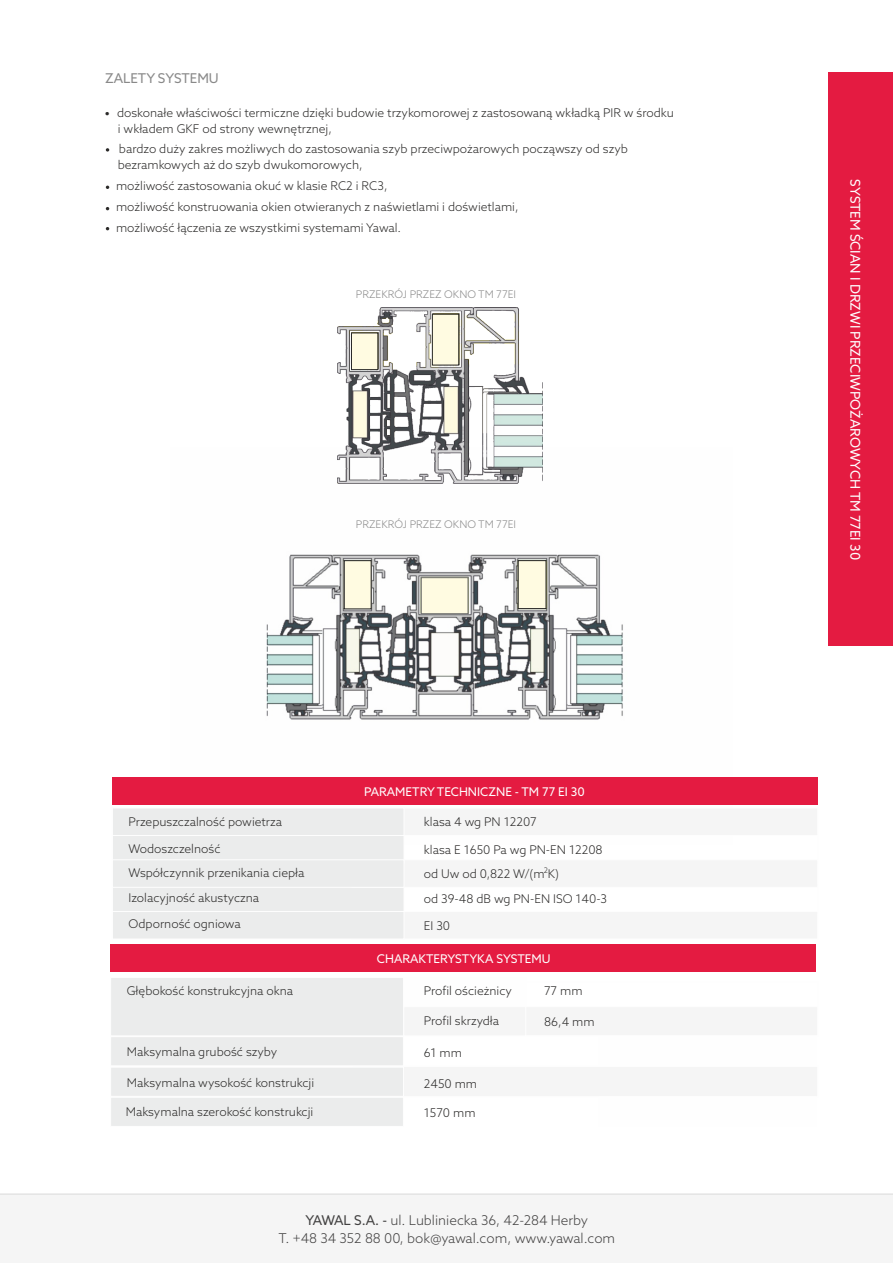
<style>
.page{position:relative;width:893px;height:1263px;background:#fff}
.page>*{position:absolute;margin:0;border:0;box-sizing:border-box;transform-origin:0 0}
.t1{font:300 13.5px/18px "Azo Sans";color:#434242;text-align:center}
.t2{font:13.5px "Azo Sans";color:#fefefe}
.t3{font:13.5px "Azo Sans";color:#898989}
.t4{font:300 12px/15.9px "Azo Sans";color:#2b2a29}
.t5{font:12px "Azo Sans";color:#fefefe}
.t6{font:300 10.5px "Azo Sans";color:#898989}
.t7{font:300 7.65px "Azo Sans";color:#2b2a29}
.s1{font-family:"Trebuchet MS";font-weight:400}
.s2{font-weight:400}
</style>
<div class="page">
<hr style="left:0;top:1193px;width:893px;height:2px;background:#e9e9e9">
<img style="left:171px;top:447px;width:561px;height:358px">
<div style="left:829px;top:72px;width:64px;height:574px;background:#e41b41"></div>
<div style="left:112px;top:777px;width:706px;height:27px;background:#e41b41"></div>
<div style="left:111px;top:944px;width:705px;height:27px;background:#e41b41"></div>
<svg style="left:106px;top:148px;width:3px;height:4px"></svg>
<div style="left:113px;top:808px;width:291px;height:131px;background:#ebecec"></div>
<div style="left:111px;top:978px;width:292px;height:148px;background:#ebecec"></div>
<img style="left:337px;top:308px;width:205px;height:175px">
<svg style="left:431px;top:313px;width:29px;height:53px;background:#e4e0c9"></svg>
<svg style="left:351px;top:332px;width:28px;height:38px"></svg>
<svg style="left:421px;top:577px;width:47px;height:37px;background:#f3f0d7"></svg>
<svg style="left:518px;top:560px;width:28px;height:49px"></svg>
<svg style="left:344px;top:560px;width:28px;height:49px"></svg>
<p class="t3" style="left:105px;top:72px;width:115px">ZALETY SYSTEMU</p>
<p class="t4" style="left:118px;top:106px;width:558px;text-indent:-14px"><span class="s1">•</span> doskonałe właściwości termiczne dzięki budowie trzykomorowej z zastosowaną wkładką PIR w środku i wkładem GKF od strony wewnętrznej,</p>
<p class="t4" style="left:118px;top:142px;width:511px">bardzo duży zakres możliwych do zastosowania szyb przeciwpożarowych począwszy od szyb bezramkowych aż do szyb dwukomorowych,</p>
<p class="t4" style="left:116px;top:179px;width:273px">możliwość zastosowania okuć w klasie RC2 i RC3,</p>
<p class="t4" style="left:116px;top:200px;width:404px">możliwość konstruowania okien otwieranych z naświetlami i doświetlami,</p>
<p class="t4" style="left:116px;top:220px;width:287px">możliwość łączenia ze wszystkimi systemami Yawal.</p>
<p class="t6" style="left:356px;top:290px;width:162px">PRZEKRÓJ PRZEZ OKNO TM 77EI</p>
<p class="t6" style="left:356px;top:519px;width:162px">PRZEKRÓJ PRZEZ OKNO TM 77EI</p>
<p class="t4" style="left:129px;top:815px;width:155px">Przepuszczalność powietrza</p>
<p class="t4" style="left:129px;top:837px;width:177px;line-height:24.5px">Wodoszczelność<br>Współczynnik przenikania ciepła<br>Izolacyjność akustyczna</p>
<p class="t5" style="left:364px;top:787px;width:222px">PARAMETRYTECHNICZNE - TM 77 EI 30</p>
<p class="t4" style="left:424px;top:815px;width:114px">klasa 4 wg PN 12207</p>
<p class="t4" style="left:424px;top:838px;width:185px;line-height:24.8px">klasa E 1650 Pa wg PN-EN 12208 od Uw od 0,822 W/(m K)<br>od 39-48 dB wg PN-EN ISO 140-3</p>
<p class="t7" style="left:544px;top:867px;width:6px">2</p>
<p class="t4" style="left:129px;top:917px;width:114px">Odporność ogniowa</p>
<p class="t4" style="left:424px;top:918px;width:28px">EI 30</p>
<p class="t5" style="left:377px;top:953px;width:175px">CHARAKTERYSTYKA SYSTEMU</p>
<p class="t4" style="left:127px;top:984px;width:168px">Głębokość konstrukcyjna okna</p>
<p class="t4" style="left:424px;top:984px;width:90px">Profil ościeżnicy</p>
<p class="t4" style="left:544px;top:984px;width:40px">77 mm</p>
<p class="t4" style="left:424px;top:1014px;width:77px">Profil skrzydła</p>
<p class="t4" style="left:544px;top:1015px;width:52px">86,4 mm</p>
<p class="t4" style="left:127px;top:1045px;width:152px">Maksymalna grubość szyby</p>
<p class="t4" style="left:424px;top:1046px;width:39px">61 mm</p>
<p class="t4" style="left:127px;top:1075px;width:189px">Maksymalna wysokość konstrukcji</p>
<p class="t4" style="left:424px;top:1076px;width:55px">2450 mm</p>
<p class="t4" style="left:126px;top:1105px;width:189px">Maksymalna szerokość konstrukcji</p>
<p class="t4" style="left:424px;top:1106px;width:53px">1570 mm</p>
<p class="t1" style="left:279px;top:1213px;width:338px"><span class="s2">YAWAL S.A. -</span> ul. Lubliniecka 36, 42-284 Herby<br>T. +48 34 352 88 00, bok@yawal.com, www.yawal.com</p>
<p class="t2" style="left:861px;top:179px;width:382px;rotate:90deg">SYSTEM ŚCIAN I DRZWI PRZECIWPOŻAROWYCH TM 77EI 30</p>
</div>
